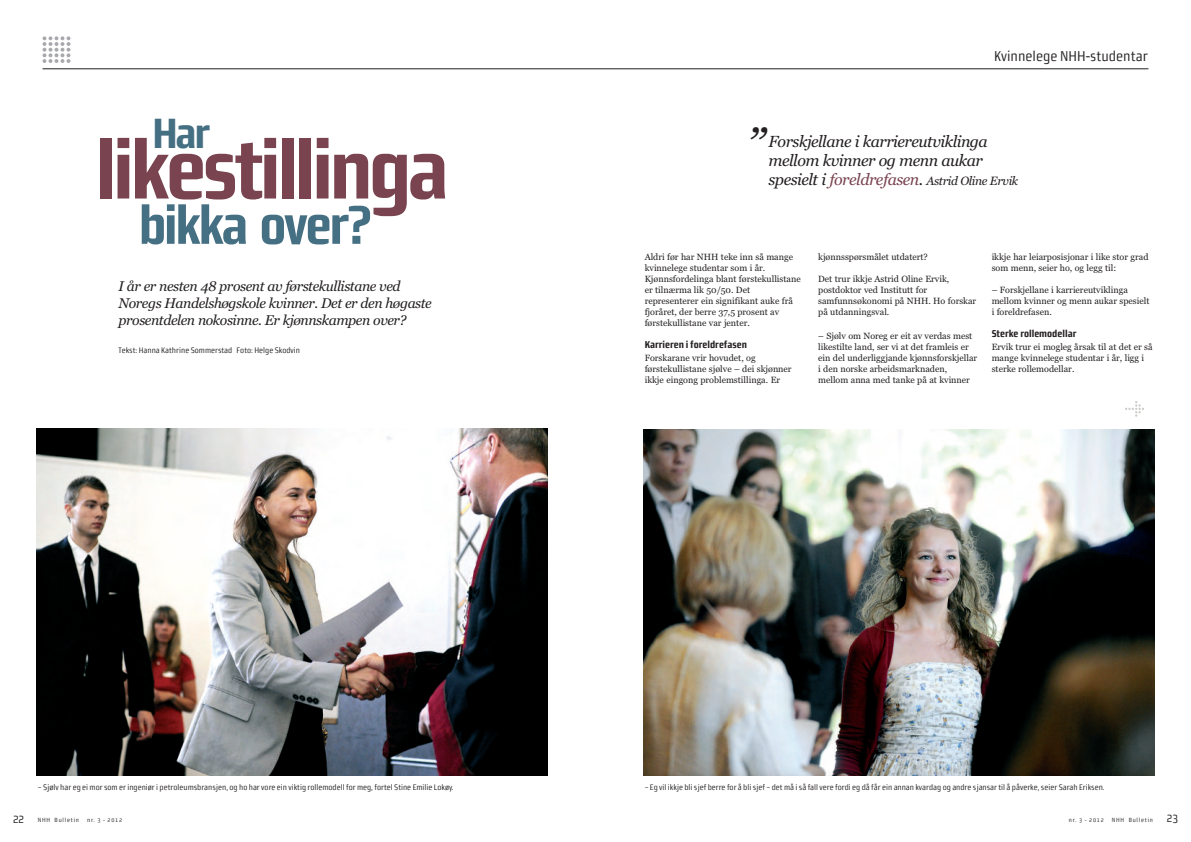
<style>
.page{position:relative;width:1191px;height:842px;background:#fff}
.page>*{position:absolute;margin:0;border:0;box-sizing:border-box;transform-origin:0 0}
.t1{font:82.8px "Morgan Sans Cond Bold Office";letter-spacing:-.05em;color:#79434f}
.t2{font:54px "Morgan Sans Cond Bold Office";letter-spacing:-.05em;color:#456f82}
.t3{font:italic 46.7px "Georgia";color:#231f20}
.t4{font:42.3px "Morgan Sans Cond Bold Office";color:#456f82}
.t5{font:italic 16px/19.2px "Georgia";letter-spacing:-.03em;color:#231f20}
.t6{font:14.2px "Morgan Sans Cond Regular Office";color:#231f20}
.t7{font:italic 14px/16.8px "Georgia";letter-spacing:-.03em;color:#231f20}
.t8{font:italic 12px "Georgia";letter-spacing:-.03em;color:#231f20}
.t9{font:10px "Morgan Sans Cond Bold Office";color:#231f20}
.t10{font:9px/11px "Georgia";color:#231f20}
.t11{font:8px "Morgan Sans Cond Regular Office";color:#231f20}
.t12{font:6px "Morgan Sans Cond Regular Office";letter-spacing:.13em;color:#231f20}
.s1{font-size:16px}
.s2{font-size:16px;color:#79434f}
.s3{font-size:12px}
</style>
<div class="page">
<svg style="left:43px;top:36px;width:27px;height:27px"></svg>
<hr style="left:43px;top:68px;width:1105px;height:1px;background:#231f20">
<img style="left:643px;top:430px;width:511px;height:346px">
<img style="left:37px;top:429px;width:510px;height:347px">
<svg style="left:1125px;top:401px;width:19px;height:16px"></svg>
<h3 class="t4" style="left:152px;top:109px;width:60px">Har</h3>
<h1 class="t1" style="left:95px;top:121px;width:355px">likestillinga</h1>
<h2 class="t2" style="left:138px;top:194px;width:235px">bikka over?</h2>
<h3 class="t7" style="left:119px;top:278px;width:315px">I år er nesten 48 prosent av førstekullistane ved<br>Noregs Handelshøgskole kvinner. Det er den høgaste prosentdelen nokosinne. Er kjønnskampen over?</h3>
<p class="t11" style="left:119px;top:345px;width:183px">Tekst: Hanna Kathrine Sommerstad Foto: Helge Skodvin</p>
<h3 class="t6" style="left:994px;top:47px;width:155px">Kvinnelege NHH-studentar</h3>
<h3 class="t3" style="left:747px;top:118px;width:20px">”</h3>
<h3 class="t5" style="left:768px;top:132px;width:221px">Forskjellane i karriereutviklinga mellom kvinner og menn aukar</h3>
<h3 class="t8" style="left:768px;top:174px;width:251px"><span class="s1">spesielt i</span> <span class="s2">foreldrefasen</span><span class="s1">.</span> Astrid Oline Ervik</h3>
<p class="t10" style="left:644px;top:251px;width:158px">Aldri før har NHH teke inn så mange kvinnelege studentar som i år.<br>Kjønnsfordelinga blant førstekullistane er tilnærma lik 50/50. Det representerer ein signifikant auke frå fjoråret, der berre 37,5 prosent av førstekullistane var jenter.</p>
<p class="t9" style="left:644px;top:338px;width:104px">Karrieren i foreldrefasen</p>
<p class="t10" style="left:644px;top:353px;width:148px">Forskarane vrir hovudet, og førstekullistane sjølve – dei skjønner ikkje eingong problemstillinga. Er</p>
<p class="t10" style="left:818px;top:251px;width:111px">kjønnsspørsmålet utdatert?</p>
<p class="t10" style="left:818px;top:273px;width:160px">Det trur ikkje Astrid Oline Ervik, postdoktor ved Institutt for samfunnsøkonomi på NHH. Ho forskar på utdanningsval.</p>
<p class="t10" style="left:818px;top:330px;width:160px">– Sjølv om Noreg er eit av verdas mest likestilte land, ser vi at det framleis er ein del underliggjande kjønnsforskjellar i den norske arbeidsmarknaden, mellom anna med tanke på at kvinner</p>
<p class="t10" style="left:991px;top:251px;width:158px">ikkje har leiarposisjonar i like stor grad som menn, seier ho, og legg til:</p>
<p class="t10" style="left:991px;top:284px;width:159px">– Forskjellane i karriereutviklinga mellom kvinner og menn aukar spesielt i foreldrefasen.</p>
<p class="t9" style="left:991px;top:327px;width:86px">Sterke rollemodellar</p>
<p class="t10" style="left:991px;top:342px;width:163px">Ervik trur ei mogleg årsak til at det er så mange kvinnelege studentar i år, ligg i sterke rollemodellar.</p>
<p class="t11" style="left:38px;top:783px;width:417px">– Sjølv har eg ei mor som er ingeniør i petroleumsbransjen, og ho har vore ein viktig rollemodell for meg, fortel Stine Emilie Lokøy.</p>
<p class="t11" style="left:644px;top:783px;width:461px">– Eg vil ikkje bli sjef berre for å bli sjef – det må i så fall vere fordi eg då får ein annan kvardag og andre sjansar til å påverke, seier Sarah Eriksen.</p>
<p class="t12" style="left:13px;top:816px;width:68px"><span class="s3">22</span> NHH Bulletin</p>
<p class="t12" style="left:87px;top:816px;width:37px">nr. 3 - 2012</p>
<p class="t12" style="left:1068px;top:816px;width:37px">nr. 3 - 2012</p>
<p class="t12" style="left:1112px;top:816px;width:68px">NHH Bulletin <span class="s3">23</span></p>
</div>
